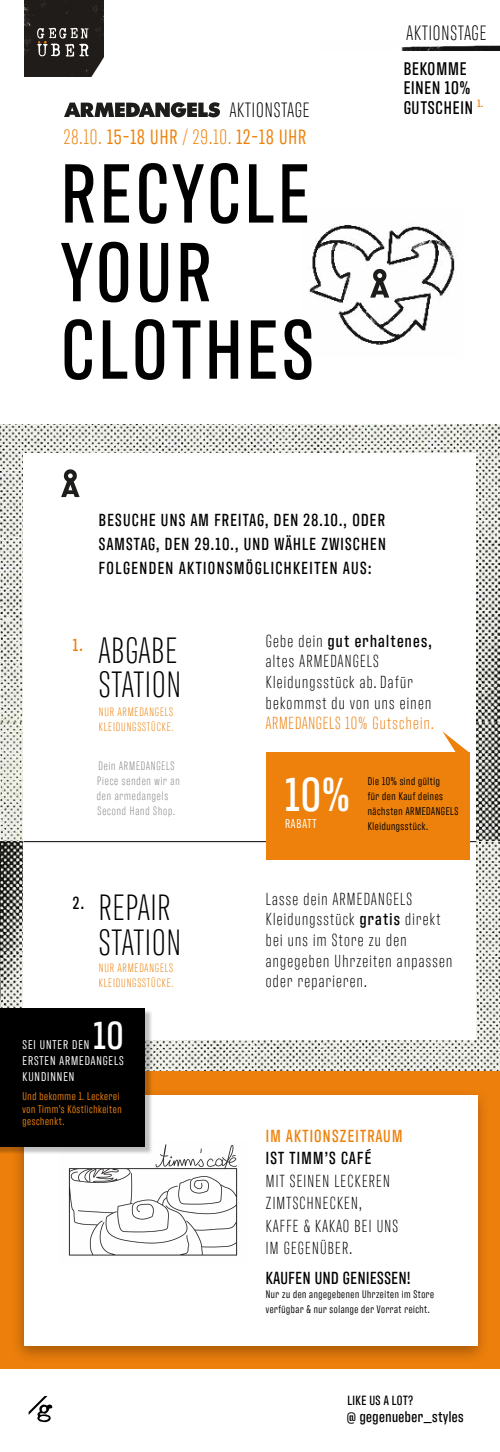
<style>
.page{position:relative;width:500px;height:1452px;background:#fff}
.page>*{position:absolute;margin:0;border:0;box-sizing:border-box;transform-origin:0 0}
.t1{font:500 85.75px/78.1px "Antarctican Headline";letter-spacing:.05em;color:#000}
.t2{font:500 48.81px "Antarctican Headline";color:#fff}
.t3{font:500 40px "Antarctican Headline";color:#fff}
.t4{font:300 37.5px/34.4px "Antarctican Headline";letter-spacing:.03em;color:#000}
.t5{font:21.25px "Antarctican Headline";letter-spacing:.05em;color:#ed810b}
.t6{font:300 21.25px "Antarctican Headline";letter-spacing:.045em;color:#000}
.t7{font:500 18.75px/19.4px "Antarctican Headline";letter-spacing:.045em;color:#000}
.t8{font:300 17.94px/20.6px "Antarctican Headline";letter-spacing:.07em;color:#000}
.t9{font:500 17.94px/24.4px "Antarctican Headline";letter-spacing:.07em;color:#000;text-align:justify}
.t10{font:300 17.94px "Antarctican Headline";letter-spacing:.045em;color:#ed7f0c}
.t11{font:500 17.94px "Antarctican Headline";letter-spacing:.07em;color:#ed810b}
.t12{font:500 17.94px "Antarctican Headline";letter-spacing:.035em;color:#000}
.t13{font:500 15.81px "Antarctican Headline";letter-spacing:.03em;color:#000}
.t14{font:500 13.75px "Antarctican Headline";letter-spacing:.03em;color:#000}
.t15{font:13px/16.3px "Antarctican Headline";letter-spacing:.07em;color:#fff}
.t16{font:300 12.5px/15px "Antarctican Headline";letter-spacing:.07em;color:#ed810b}
.t17{font:300 12.5px/15px "Antarctican Headline";letter-spacing:.07em;color:#808080}
.t18{font:11.5px/15px "Antarctican Headline";letter-spacing:.05em;color:#000}
.t19{font:11.5px/12.5px "Antarctican Headline";letter-spacing:.05em;color:#ed810b}
.t20{font:11.31px/14.4px "Antarctican Headline";letter-spacing:.05em;color:#000}
.s1{font-weight:300}
.s2{font-weight:500}
</style>
<div class="page">
<div style="left:0;top:1029px;width:500px;height:340px;background:#ed7f0c"></div>
<img style="left:0;top:424px;width:500px;height:418px">
<img style="left:0;top:842px;width:500px;height:229px">
<div style="left:24px;top:453px;width:452px;height:587px;background:#fff"></div>
<img style="left:24px;top:0;width:79px;height:77px">
<svg style="left:37px;top:28px;width:52px;height:29px"></svg>
<img style="left:401px;top:45px;width:99px;height:5px">
<svg style="left:29px;top:1396px;width:23px;height:26px"></svg>
<div style="left:10px;top:1088px;width:481px;height:276px;background:#000;opacity:.3"></div>
<div style="left:24px;top:1095px;width:454px;height:250px;background:#fff"></div>
<img style="left:68px;top:1144px;width:170px;height:112px">
<img style="left:309px;top:223px;width:148px;height:122px">
<svg style="left:61px;top:469px;width:19px;height:28px"></svg>
<svg style="left:370px;top:269px;width:19px;height:29px"></svg>
<svg style="left:64px;top:102px;width:156px;height:15px"></svg>
<svg style="left:442px;top:731px;width:27px;height:21px"></svg>
<hr style="left:24px;top:841px;width:452px;height:1px;background:#000">
<div style="left:266px;top:752px;width:203px;height:108px;background:#ed810b"></div>
<div style="left:0;top:1009px;width:153px;height:146px;background:#000;opacity:.25"></div>
<div style="left:0;top:1008px;width:145px;height:139px;background:#000"></div>
<p class="t6" style="left:230px;top:96px;width:81px">AKTIONSTAGE</p>
<p class="t5" style="left:64px;top:122px;width:244px"><span class="s1">28.10.</span> 15-18 UHR <span class="s1">/ 29.10.</span> 12-18 UHR</p>
<h1 class="t1" style="left:61px;top:148px;width:254px">RECYCLE<br>YOUR<br>CLOTHES</h1>
<p class="t6" style="left:407px;top:19px;width:81px">AKTIONSTAGE</p>
<p class="t7" style="left:403px;top:57px;width:81px">BEKOMME<br>EINEN 10%<br>GUTSCHEIN <sup>1.</sup></p>
<p class="t9" style="left:99px;top:506px;width:288px">BESUCHE UNS AM FREITAG, DEN 28.10., ODER SAMSTAG, DEN 29.10., UND WÄHLE ZWISCHEN FOLGENDEN AKTIONSMÖGLICHKEITEN AUS:</p>
<p class="t11" style="left:73px;top:633px;width:11px">1.</p>
<h3 class="t4" style="left:99px;top:630px;width:84px">ABGABE<br>STATION</h3>
<p class="t16" style="left:99px;top:703px;width:76px">NUR ARMEDANGELS<br>KLEIDUNGSSTÜCKE.</p>
<p class="t17" style="left:97px;top:757px;width:85px">Dein ARMEDANGELS<br>Piece senden wir an den armedangels<br>Second Hand Shop.</p>
<p class="t9" style="left:73px;top:890px;width:13px">2.</p>
<h3 class="t4" style="left:99px;top:888px;width:84px">REPAIR<br>STATION</h3>
<p class="t16" style="left:99px;top:959px;width:76px">NUR ARMEDANGELS<br>KLEIDUNGSSTÜCKE.</p>
<h3 class="t3" style="left:93px;top:1007px;width:32px">10</h3>
<p class="t15" style="left:22px;top:1051px;width:103px">ERSTEN ARMEDANGELS<br>KUNDINNEN</p>
<p class="t19" style="left:22px;top:1089px;width:101px">Und bekomme 1. Leckerei von Timm’s Köstlichkeiten geschenkt.</p>
<p class="t15" style="left:22px;top:1035px;width:68px">SEI UNTER DEN</p>
<p class="t8" style="left:266px;top:629px;width:167px">Gebe dein <span class="s2">gut erhaltenes, </span>altes ARMEDANGELS<br>Kleidungsstück ab. Dafür bekommst du von uns einen</p>
<p class="t10" style="left:266px;top:711px;width:170px">ARMEDANGELS 10% Gutschein.</p>
<h2 class="t2" style="left:285px;top:760px;width:66px">10%</h2>
<p class="t15" style="left:285px;top:814px;width:33px">RABATT</p>
<p class="t18" style="left:368px;top:773px;width:92px">Die 10% sind gültig<br>für den Kauf deines nächsten ARMEDANGELS<br>Kleidungsstück.</p>
<p class="t8" style="left:266px;top:887px;width:188px">Lasse dein ARMEDANGELS<br>Kleidungsstück <span class="s2">gratis</span> direkt bei uns im Store zu den angegeben Uhrzeiten anpassen oder reparieren.</p>
<p class="t11" style="left:266px;top:1123px;width:138px">IM AKTIONSZEITRAUM</p>
<p class="t9" style="left:266px;top:1144px;width:107px">IST TIMM’S CAFE</p>
<p class="t8" style="left:266px;top:1168px;width:134px;line-height:22.5px">MIT SEINEN LECKEREN<br>ZIMTSCHNECKEN,<br>KAFFE &amp; KAKAO BEI UNS<br>IM GEGENÜBER.</p>
<p class="t12" style="left:266px;top:1265px;width:146px">KAUFEN UND GENIESSEN!</p>
<p class="t20" style="left:266px;top:1287px;width:170px">Nur zu den angegebenen Uhrzeiten im Store verfügbar &amp; nur solange der Vorrat reicht.</p>
<p class="t14" style="left:347px;top:1391px;width:67px">LIKE US A LOT?</p>
<p class="t13" style="left:347px;top:1405px;width:118px">@ gegenueber_styles</p>
</div>
